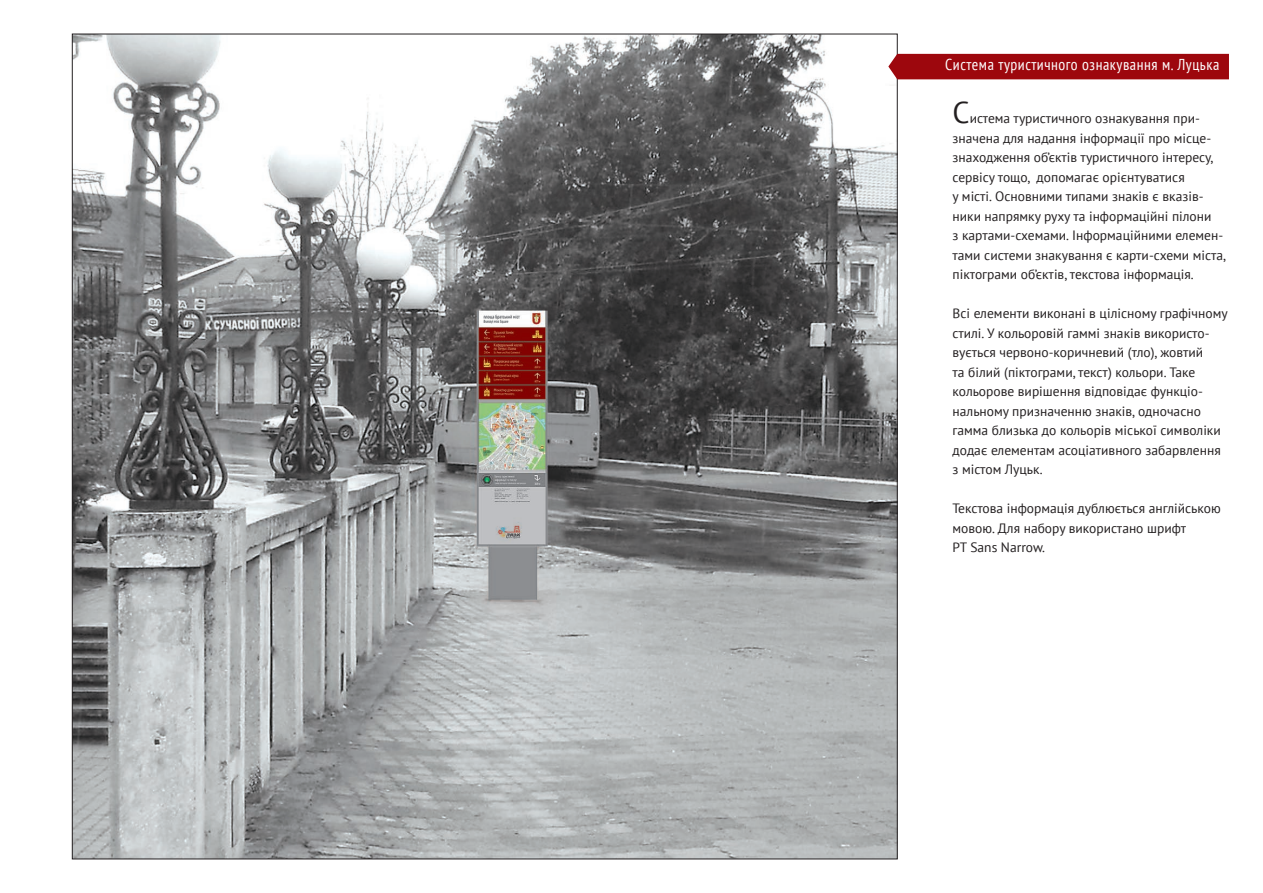
<style>
.page{position:relative;width:1263px;height:893px;background:#fff}
.page>*{position:absolute;margin:0;border:0;box-sizing:border-box;transform-origin:0 0}
.t1{font:30px "PT Sans";color:#231f20}
.t2{font:condensed 15.75px "PT Sans";letter-spacing:.035em;color:#fff}
.t3{font:13.5px/19.5px "PT Sans";color:#231f20}
</style>
<div class="page">
<img style="left:74px;top:36px;width:821px;height:821px">
<div style="left:888px;top:54px;width:341px;height:25px;background:#9d070d"></div>
<p class="t2" style="left:945px;top:55px;width:276px">Cистема туристичного ознакування м. Луцька</p>
<h1 class="t1" style="left:952px;top:93px;width:19px">С</h1>
<p class="t3" style="left:952px;top:108px;width:275px;text-indent:17px">истема туристичного ознакування при&shy;значена для надання інформації про місце&shy;знаходження об’єктів туристичного інтересу, сервісу тощо, допомагає орієнтуватися<br>у місті. Основними типами знаків є вказів&shy;ники напрямку руху та інформаційні пілони<br>з картами-схемами. Інформаційними елемен&shy;тами системи знакування є карти-схеми міста, піктограми об’єктів, текстова інформація.</p>
<p class="t3" style="left:952px;top:303px;width:277px">Всі елементи виконані в цілісному графічному стилі. У кольоровій гаммі знаків використо&shy;вується червоно-коричневий (тло), жовтий<br>та білий (піктограми, текст) кольори. Таке кольорове вирішення відповідає функціо&shy;нальному призначенню знаків, одночасно гамма близька до кольорів міської символіки додає елементам асоціативного забарвлення з містом Луцьк.</p>
<p class="t3" style="left:952px;top:498px;width:270px">Текстова інформація дублюється англійською мовою. Для набору використано шрифт<br>PT Sans Narrow.</p>
</div>
